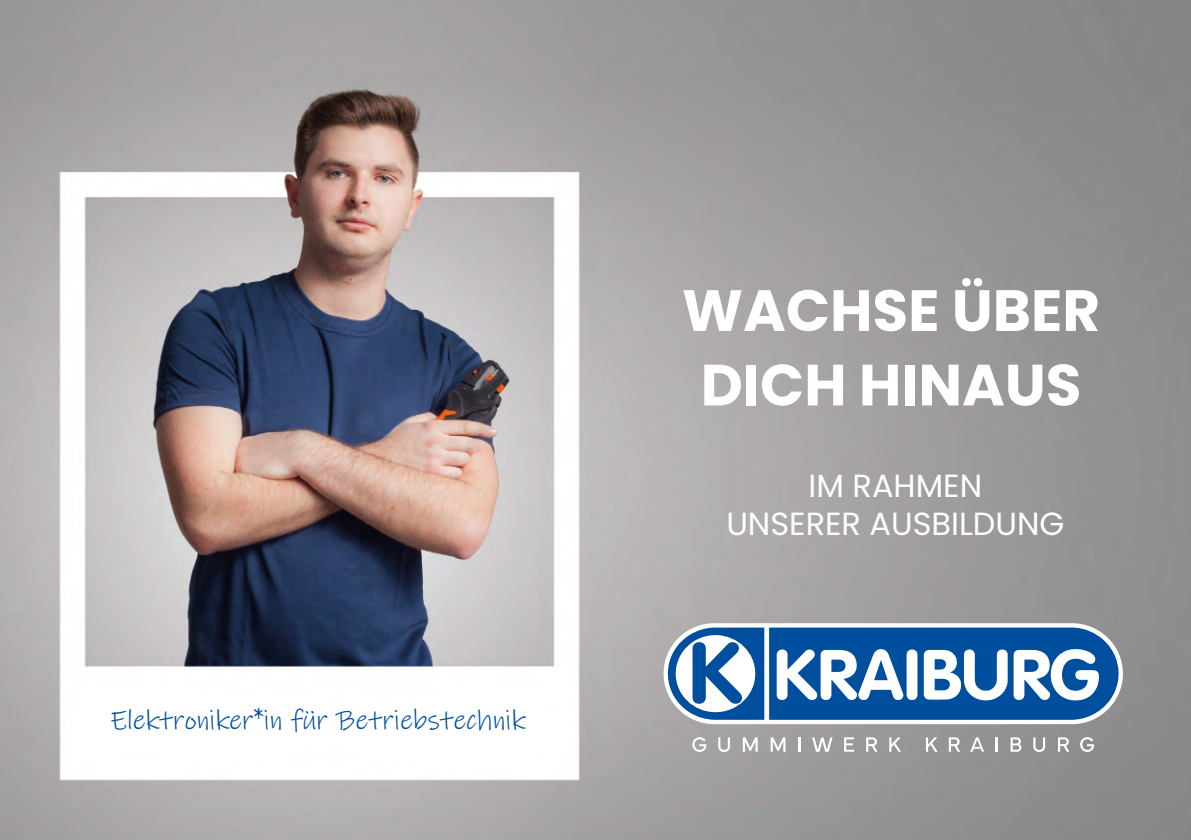
<style>
.page{position:relative;width:1191px;height:840px;background:#fff}
.page>*{position:absolute;margin:0;border:0;box-sizing:border-box;transform-origin:0 0}
.t1{font:700 58px/74.4px "Poppins";color:#fff;text-align:center}
.t2{font:32px/38.4px "Poppins";color:#fff;text-align:center}
.t3{font:28px "Ink Free";color:#004f9e}
</style>
<div class="page">
<img style="left:0;top:0;width:1191px;height:839px">
<svg style="left:663px;top:623px;width:460px;height:100px"></svg>
<svg style="left:667px;top:627px;width:451px;height:92px"></svg>
<svg style="left:692px;top:736px;width:14px;height:15px"></svg>
<svg style="left:718px;top:737px;width:12px;height:14px"></svg>
<svg style="left:743px;top:737px;width:14px;height:14px"></svg>
<svg style="left:770px;top:737px;width:15px;height:14px"></svg>
<svg style="left:798px;top:737px;width:2px;height:14px"></svg>
<svg style="left:812px;top:737px;width:20px;height:14px"></svg>
<svg style="left:844px;top:737px;width:10px;height:14px"></svg>
<svg style="left:866px;top:737px;width:11px;height:14px"></svg>
<svg style="left:889px;top:737px;width:12px;height:14px"></svg>
<svg style="left:926px;top:737px;width:11px;height:14px"></svg>
<svg style="left:948px;top:737px;width:12px;height:14px"></svg>
<svg style="left:970px;top:737px;width:14px;height:14px"></svg>
<svg style="left:995px;top:737px;width:2px;height:14px"></svg>
<svg style="left:1010px;top:737px;width:11px;height:14px"></svg>
<svg style="left:1033px;top:737px;width:12px;height:14px"></svg>
<svg style="left:1058px;top:737px;width:11px;height:14px"></svg>
<svg style="left:1080px;top:736px;width:14px;height:15px"></svg>
<p class="t3" style="left:110px;top:701px;width:416px">Elektroniker*in für Betriebstechnik</p>
<h1 class="t1" style="left:682px;top:273px;width:420px">WACHSE ÜBER<br>DICH HINAUS</h1>
<p class="t2" style="left:726px;top:466px;width:340px">IM RAHMEN<br>UNSERER AUSBILDUNG</p>
</div>
